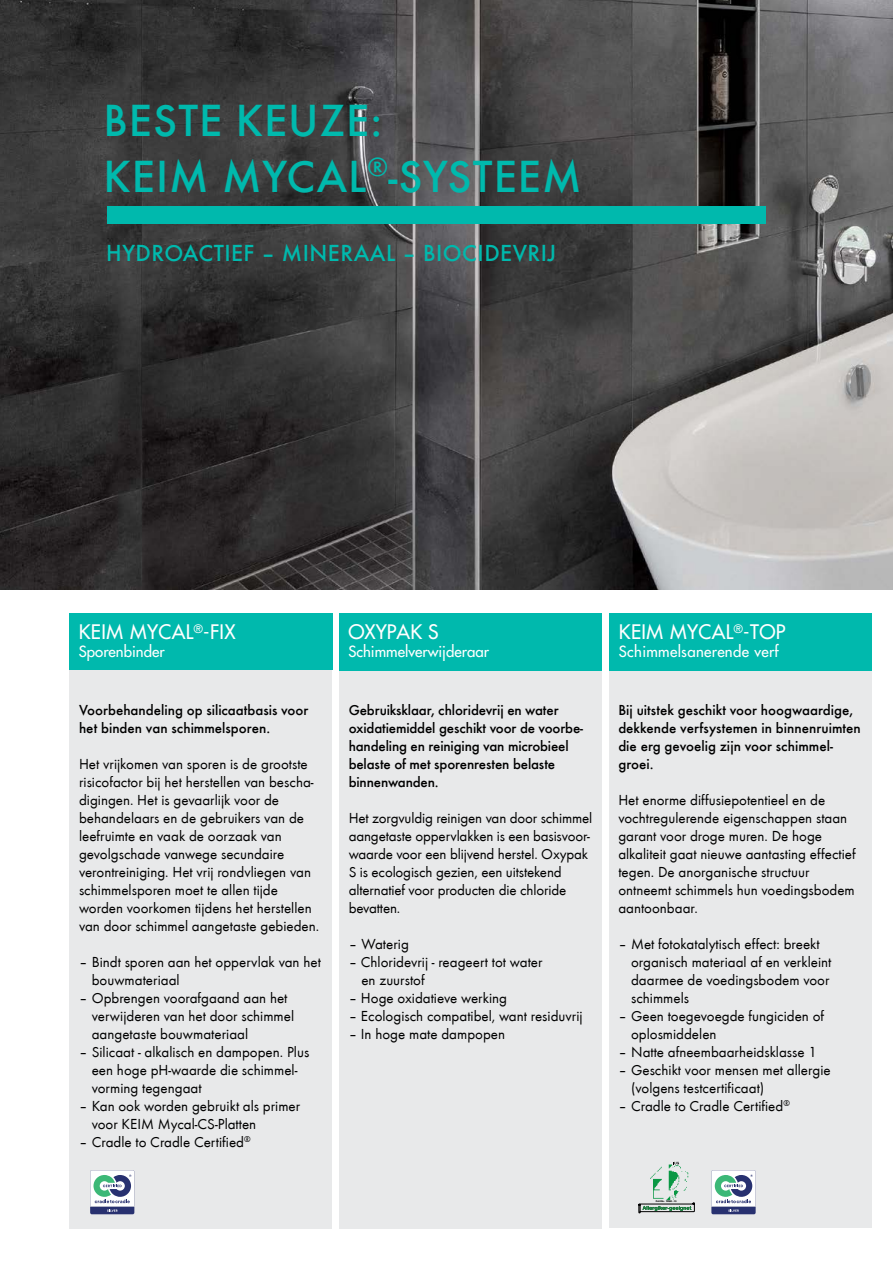
<style>
.page{position:relative;width:893px;height:1263px;background:#fff}
.page>*{position:absolute;margin:0;border:0;box-sizing:border-box;transform-origin:0 0}
.t1{font:500 46.5px "Futura T";letter-spacing:.02em;color:#00b9ad}
.t2{font:500 24px "Futura T";letter-spacing:.02em;color:#00b9ad}
.t3{font:500 19.5px "Futura Std";letter-spacing:.02em;color:#fff}
.t4{font:15px/18px "Futura T";color:#000}
.t5{font:500 15px/18px "Futura T";color:#000}
.t6{font:500 15px "Futura Std";color:#fff}
.t7{font:500 15px "Futura Std";letter-spacing:.02em;color:#fff}
.t8{font:700 2.55px "Futura T";color:#000}
</style>
<div class="page">
<img style="left:0;top:0;width:893px;height:589px">
<div style="left:69px;top:661px;width:263px;height:567px;background:#e6e7e8"></div>
<div style="left:609px;top:661px;width:263px;height:567px;background:#e6e7e8"></div>
<div style="left:339px;top:662px;width:263px;height:567px;background:#e6e7e8"></div>
<img style="left:650px;top:1164px;width:38px;height:36px">
<svg style="left:672px;top:1161px;width:10px;height:4px"></svg>
<svg style="left:673px;top:1162px;width:6px;height:2px"></svg>
<svg style="left:639px;top:1203px;width:55px;height:10px"></svg>
<div style="left:69px;top:613px;width:264px;height:57px;background:#00b9ad"></div>
<div style="left:609px;top:613px;width:263px;height:58px;background:#00b9ad"></div>
<div style="left:339px;top:613px;width:263px;height:58px;background:#00b9ad"></div>
<div style="left:107px;top:206px;width:658px;height:18px;background:#00b9ad"></div>
<svg style="left:90px;top:1170px;width:44px;height:44px;background:#9eb0bd"></svg>
<svg style="left:711px;top:1170px;width:45px;height:44px;background:#9eb1be"></svg>
<p class="t1" style="left:104px;top:93px;width:280px">BESTE KEUZE:</p>
<p class="t1" style="left:104px;top:149px;width:479px">KEIM MYCAL<sup>®</sup>-SYSTEEM</p>
<p class="t2" style="left:106px;top:239px;width:451px">HYDROACTIEF – MINERAAL – BIOCIDEVRIJ</p>
<p class="t3" style="left:79px;top:620px;width:158px">KEIM MYCAL<sup>®</sup>-FIX</p>
<p class="t6" style="left:79px;top:642px;width:87px">Sporenbinder</p>
<p class="t5" style="left:79px;top:701px;width:231px">Voorbehandeling op silicaatbasis voor het binden van schimmelsporen.</p>
<p class="t4" style="left:79px;top:755px;width:242px">Het vrijkomen van sporen is de grootste risicofactor bij het herstellen van bescha&shy;digingen. Het is gevaarlijk voor de behandelaars en de gebruikers van de leefruimte en vaak de oorzaak van gevolgschade vanwege secundaire verontreiniging. Het vrij rondvliegen van schimmelsporen moet te allen tijde worden voorkomen tijdens het herstellen van door schimmel aangetaste gebieden.</p>
<p class="t4" style="left:92px;top:953px;width:231px;text-indent:-13px">– Bindt sporen aan het oppervlak van het bouwmateriaal</p>
<p class="t4" style="left:92px;top:989px;width:204px;text-indent:-13px">– Opbrengen voorafgaand aan het verwijderen van het door schimmel aangetaste bouwmateriaal</p>
<p class="t4" style="left:92px;top:1043px;width:219px;text-indent:-13px">– Silicaat - alkalisch en dampopen. Plus een hoge pH-waarde die schimmel&shy;vorming tegengaat</p>
<p class="t4" style="left:92px;top:1097px;width:210px;text-indent:-13px">– Kan ook worden gebruikt als primer voor KEIM Mycal-CS-Platten</p>
<p class="t4" style="left:79px;top:1133px;width:173px">– Cradle to Cradle Certified<sup>®</sup></p>
<p class="t3" style="left:348px;top:620px;width:92px">OXYPAK S</p>
<p class="t6" style="left:348px;top:642px;width:142px">Schimmelverwijderaar</p>
<p class="t5" style="left:349px;top:701px;width:236px">Gebruiksklaar, chloridevrij en water oxidatiemiddel geschikt voor de voorbe&shy;handeling en reiniging van microbieel belaste of met sporenresten belaste binnenwanden.</p>
<p class="t4" style="left:349px;top:809px;width:245px">Het zorgvuldig reinigen van door schimmel aangetaste oppervlakken is een basisvoor&shy;waarde voor een blijvend herstel. Oxypak S is ecologisch gezien, een uitstekend alternatief voor producten die chloride bevatten.</p>
<p class="t4" style="left:349px;top:935px;width:62px">– Waterig</p>
<p class="t4" style="left:361px;top:953px;width:183px;text-indent:-13px">– Chloridevrij - reageert tot water en zuurstof</p>
<p class="t4" style="left:349px;top:989px;width:160px">– Hoge oxidatieve werking</p>
<p class="t4" style="left:349px;top:1007px;width:235px">– Ecologisch compatibel, want residuvrij</p>
<p class="t4" style="left:349px;top:1025px;width:158px">– In hoge mate dampopen</p>
<p class="t3" style="left:619px;top:620px;width:168px">KEIM MYCAL<sup>®</sup>-TOP</p>
<p class="t7" style="left:619px;top:642px;width:161px">Schimmelsanerende verf</p>
<p class="t5" style="left:618px;top:701px;width:244px">Bij uitstek geschikt voor hoogwaardige, dekkende verfsystemen in binnenruimten die erg gevoelig zijn voor schimmel&shy;groei.</p>
<p class="t4" style="left:618px;top:791px;width:239px">Het enorme diffusiepotentieel en de vochtregulerende eigenschappen staan garant voor droge muren. De hoge alkaliteit gaat nieuwe aantasting effectief tegen. De anorganische structuur ontneemt schimmels hun voedingsbodem aantoonbaar.</p>
<p class="t4" style="left:631px;top:935px;width:202px;text-indent:-13px">– Met fotokatalytisch effect: breekt organisch materiaal af en verkleint daarmee de voedingsbodem voor schimmels</p>
<p class="t4" style="left:631px;top:1007px;width:195px;text-indent:-13px">– Geen toegevoegde fungiciden of oplosmiddelen</p>
<p class="t4" style="left:618px;top:1043px;width:200px">– Natte afneembaarheidsklasse 1</p>
<p class="t4" style="left:631px;top:1061px;width:201px;text-indent:-13px">– Geschikt voor mensen met allergie (volgens testcertificaat)</p>
<p class="t4" style="left:618px;top:1097px;width:173px">– Cradle to Cradle Certified<sup>®</sup></p>
<p class="t8" style="left:656px;top:1200px;width:23px">Prüf-Nr. 2460 - 13</p>
</div>
